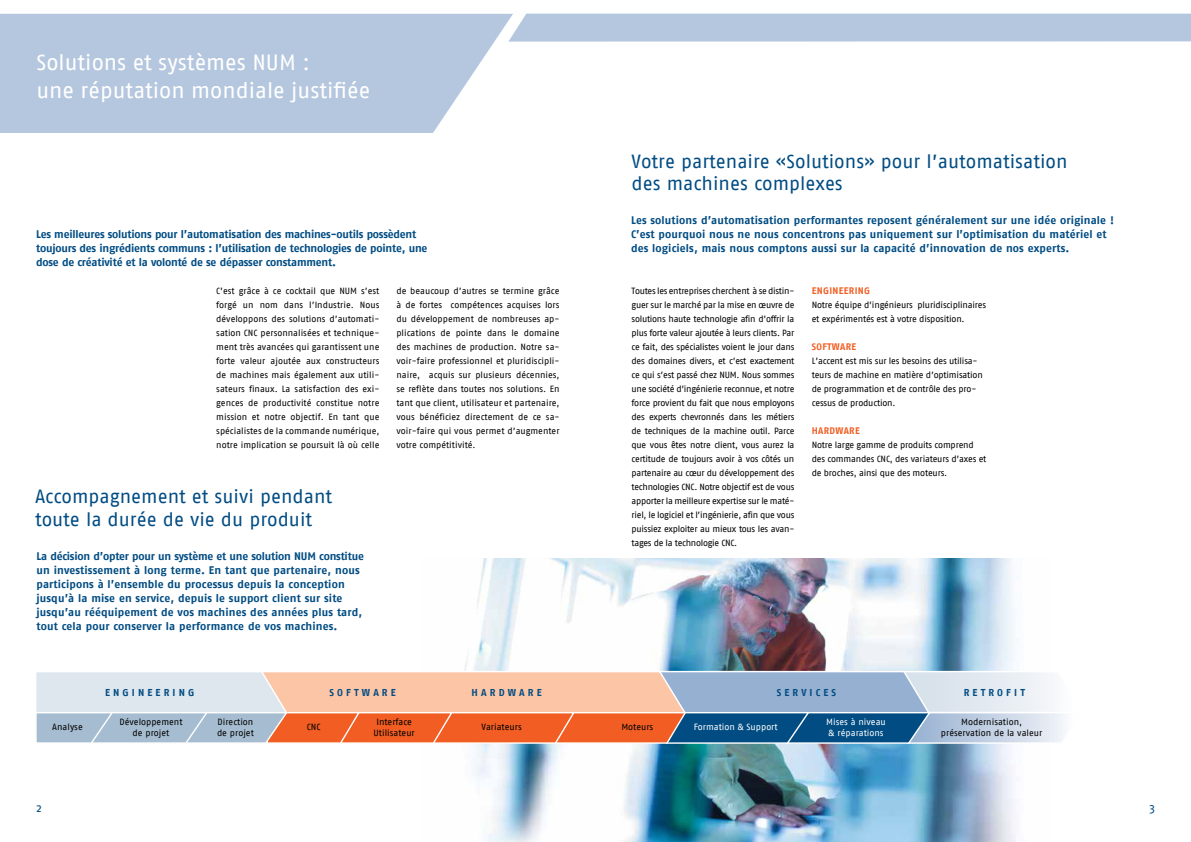
<style>
.page{position:relative;width:1191px;height:842px;background:#fff}
.page>*{position:absolute;margin:0;border:0;box-sizing:border-box;transform-origin:0 0}
.t1{font:22px/28px "Fago No";color:#fff}
.t2{font:19px/23px "Fago No";color:#004c83}
.t3{font:12px "Fago No";color:#004c83}
.t4{font:700 11px/14px "Fago No";letter-spacing:.01em;color:#004c83}
.t5{font:700 11px/14px "Fago No";letter-spacing:-.02em;color:#004c83}
.t6{font:700 10px "Fago No";letter-spacing:.315em;color:#004c83}
.t7{font:700 9.5px "Fago No";letter-spacing:.035em;color:#f15d22}
.t8{font:9px/14px "Fago No";letter-spacing:-.02em;color:#000;text-align:justify}
.t9{font:9px/10.8px "Fago No";color:#000;text-align:center}
.t10{font:9px/10.8px "Fago No";color:#fff}
</style>
<div class="page">
<svg style="left:0;top:14px;width:508px;height:119px;background:#bacae0"></svg>
<img style="left:464px;top:558px;width:554px;height:284px">
<svg style="left:36px;top:670px;width:1029px;height:74px;background:#c5b3b1"></svg>
<div style="left:508px;top:14px;width:683px;height:28px;background:#b5c7de"></div>
<h1 class="t1" style="left:36px;top:48px;width:335px">Solutions et systèmes NUM :<br>une réputation mondiale justifiée</h1>
<p class="t5" style="left:36px;top:227px;width:393px">Les meilleures solutions pour l’automatisation des machines-outils possèdent toujours des ingrédients communs : l’utilisation de technologies de pointe, une dose de créativité et la volonté de se dépasser constamment.</p>
<p class="t8" style="left:216px;top:284px;width:165px">C’est grâce à ce cocktail que NUM s’est forgé un nom dans l’Industrie. Nous développons des solutions d’automati&shy;sation CNC personnalisées et technique&shy;ment très avancées qui garantissent une forte valeur ajoutée aux constructeurs de machines mais également aux utili&shy;sateurs finaux. La satisfaction des exi&shy;gences de productivité constitue notre mission et notre objectif. En tant que spécialistes de la commande numérique, notre implication se poursuit là où celle</p>
<h2 class="t2" style="left:35px;top:485px;width:299px">Accompagnement et suivi pendant toute la durée de vie du produit</h2>
<p class="t4" style="left:36px;top:549px;width:329px">La décision d’opter pour un système et une solution NUM constitue un investissement à long terme. En tant que partenaire, nous participons à l’ensemble du processus depuis la conception jusqu’à la mise en service, depuis le support client sur site jusqu’au rééquipement de vos machines des années plus tard, tout cela pour conserver la performance de vos machines.</p>
<p class="t8" style="left:396px;top:284px;width:165px">de beaucoup d’autres se termine grâce à de fortes compétences acquises lors du développement de nombreuses ap&shy;plications de pointe dans le domaine des machines de production. Notre sa&shy;voir-faire professionnel et pluridiscipli&shy;naire, acquis sur plusieurs décennies, se reflète dans toutes nos solutions. En tant que client, utilisateur et partenaire, vous bénéficiez directement de ce sa&shy;voir-faire qui vous permet d’augmenter votre compétitivité.</p>
<h2 class="t2" style="left:631px;top:150px;width:437px;line-height:22px">Votre partenaire «Solutions» pour l’automatisation des machines complexes</h2>
<p class="t4" style="left:631px;top:213px;width:484px">Les solutions d’automatisation performantes reposent généralement sur une idée originale !<br>C’est pourquoi nous ne nous concentrons pas uniquement sur l’optimisation du matériel et des logiciels, mais nous comptons aussi sur la capacité d’innovation de nos experts.</p>
<p class="t8" style="left:631px;top:284px;width:164px">Toutes les entreprises cherchent à se distin&shy;guer sur le marché par la mise en œuvre de solutions haute technologie afin d’offrir la plus forte valeur ajoutée à leurs clients. Par ce fait, des spécialistes voient le jour dans des domaines divers, et c’est exactement ce qui s’est passé chez NUM. Nous sommes une société d’ingénierie reconnue, et notre force provient du fait que nous employons des experts chevronnés dans les métiers de techniques de la machine outil. Parce que vous êtes notre client, vous aurez la certitude de toujours avoir à vos côtés un partenaire au cœur du développement des technologies CNC. Notre objectif est de vous apporter la meilleure expertise sur le maté&shy;riel, le logiciel et l’ingénierie, afin que vous puissiez exploiter au mieux tous les avan&shy;tages de la technologie CNC.</p>
<p class="t7" style="left:812px;top:285px;width:60px">ENGINEERING</p>
<p class="t8" style="left:811px;top:298px;width:176px">Notre équipe d’ingénieurs pluridisciplinaires et expérimentés est à votre disposition.</p>
<p class="t7" style="left:812px;top:341px;width:40px">Software</p>
<p class="t8" style="left:811px;top:354px;width:173px;text-align:left">L’accent est mis sur les besoins des utilisa&shy;teurs de machine en matière d’optimisation de programmation et de contrôle des pro&shy;cessus de production.</p>
<p class="t7" style="left:812px;top:425px;width:44px">Har dware</p>
<p class="t8" style="left:811px;top:438px;width:176px;text-align:left">Notre large gamme de produits comprend des commandes CNC, des variateurs d’axes et de broches, ainsi que des moteurs.</p>
<p class="t6" style="left:105px;top:687px;width:91px">ENGINEERING</p>
<p class="t6" style="left:329px;top:687px;width:60px">software</p>
<p class="t6" style="left:776px;top:687px;width:8px">ser</p>
<p class="t6" style="left:801px;top:687px;width:16px">v ices</p>
<p class="t6" style="left:963px;top:687px;width:63px">re tr ofit</p>
<p class="t8" style="left:307px;top:720px;width:15px">CNC</p>
<p class="t9" style="left:621px;top:721px;width:34px">Moteurs</p>
<p class="t10" style="left:693px;top:721px;width:85px">Formation &amp; Support</p>
<p class="t6" style="left:471px;top:687px;width:64px">h ar dware</p>
<p class="t9" style="left:119px;top:716px;width:64px">Développement de projet</p>
<p class="t9" style="left:481px;top:721px;width:42px">Variateurs</p>
<p class="t10" style="left:826px;top:716px;width:61px">Mises à niveau &amp; réparations</p>
<p class="t9" style="left:52px;top:721px;width:32px">Analyse</p>
<p class="t9" style="left:217px;top:716px;width:38px;text-align:left">Direction de projet</p>
<p class="t9" style="left:373px;top:716px;width:43px">Interface<br>Utilisateur</p>
<p class="t9" style="left:941px;top:716px;width:103px">Modernisation, préservation de la valeur</p>
<h3 class="t3" style="left:36px;top:801px;width:7px">2</h3>
<h3 class="t3" style="left:1149px;top:801px;width:7px">3</h3>
</div>
